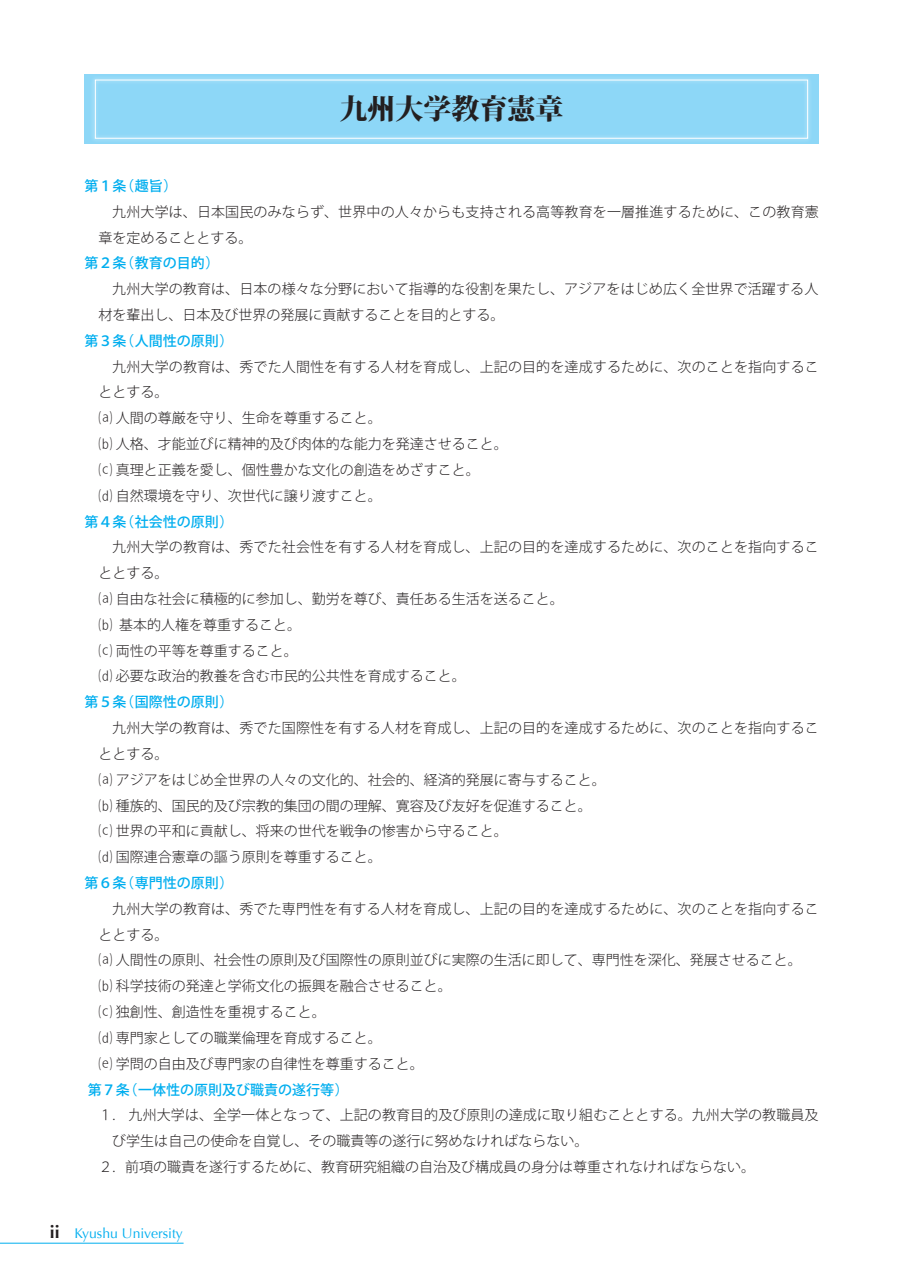
<style>
.page{position:relative;width:903px;height:1275px;background:#fff}
.page>*{position:absolute;margin:0;border:0;box-sizing:border-box;transform-origin:0 0}
.t1{font:800 28px "Koz Min Pro";color:#231f20}
.t2{font:300 14px/25.9px "Koz Go Pro";color:#231f20}
.t3{font:500 14px "Koz Go Pro";color:#00aeef}
.t4{font:14px "Optima";color:#00aeef}
.s1{font-weight:700;font-size:17.5px;color:#231f20}
</style>
<div class="page">
<hr style="left:0;top:1243px;width:184px;height:1px;background:#00aeef">
<div style="left:84px;top:74px;width:735px;height:70px;background:#8dd7f7"></div>
<div style="left:95px;top:80px;width:713px;height:59px;border:1px solid #fff"></div>
<h1 class="t1" style="left:339px;top:88px;width:226px">九州大学教育憲章</h1>
<p class="t3" style="left:84px;top:177px;width:95px">第１条（趣旨）</p>
<p class="t2" style="left:98px;top:199px;width:722px;text-indent:14px">九州大学は、日本国民のみならず、世界中の人々からも支持される高等教育を一層推進するために、この教育憲章を定めることとする。</p>
<p class="t3" style="left:84px;top:254px;width:137px">第２条（教育の目的）</p>
<p class="t2" style="left:98px;top:276px;width:721px;text-indent:14px">九州大学の教育は、日本の様々な分野において指導的な役割を果たし、アジアをはじめ広く全世界で活躍する人材を輩出し、日本及び世界の発展に貢献することを目的とする。</p>
<p class="t3" style="left:84px;top:332px;width:151px">第３条（人間性の原則）</p>
<p class="t2" style="left:98px;top:354px;width:722px;text-indent:14px">九州大学の教育は、秀でた人間性を有する人材を育成し、上記の目的を達成するために、次のことを指向することとする。<br>⒜ 人間の尊厳を守り、生命を尊重すること。<br>⒝ 人格、才能並びに精神的及び肉体的な能力を発達させること。<br>⒞ 真理と正義を愛し、個性豊かな文化の創造をめざすこと。<br>⒟ 自然環境を守り、次世代に譲り渡すこと。</p>
<p class="t3" style="left:84px;top:512px;width:151px">第４条（社会性の原則）</p>
<p class="t2" style="left:98px;top:534px;width:722px;text-indent:14px">九州大学の教育は、秀でた社会性を有する人材を育成し、上記の目的を達成するために、次のことを指向することとする。<br>⒜ 自由な社会に積極的に参加し、勤労を尊び、責任ある生活を送ること。<br>⒝ 基本的人権を尊重すること。<br>⒞ 両性の平等を尊重すること。<br>⒟ 必要な政治的教養を含む市民的公共性を育成すること。</p>
<p class="t3" style="left:84px;top:693px;width:151px">第５条（国際性の原則）</p>
<p class="t2" style="left:98px;top:715px;width:722px;text-indent:14px">九州大学の教育は、秀でた国際性を有する人材を育成し、上記の目的を達成するために、次のことを指向することとする。<br>⒜ アジアをはじめ全世界の人々の文化的、社会的、経済的発展に寄与すること。<br>⒝ 種族的、国民的及び宗教的集団の間の理解、寛容及び友好を促進すること。<br>⒞ 世界の平和に貢献し、将来の世代を戦争の惨害から守ること。<br>⒟ 国際連合憲章の謳う原則を尊重すること。</p>
<p class="t3" style="left:84px;top:874px;width:151px">第６条（専門性の原則）</p>
<p class="t2" style="left:98px;top:896px;width:722px;text-indent:14px">九州大学の教育は、秀でた専門性を有する人材を育成し、上記の目的を達成するために、次のことを指向することとする。<br>⒜ 人間性の原則、社会性の原則及び国際性の原則並びに実際の生活に即して、専門性を深化、発展させること。⒝ 科学技術の発達と学術文化の振興を融合させること。<br>⒞ 独創性、創造性を重視すること。<br>⒟ 専門家としての職業倫理を育成すること。<br>⒠ 学問の自由及び専門家の自律性を尊重すること。</p>
<p class="t3" style="left:88px;top:1080px;width:263px">第７条（一体性の原則及び職責の遂行等）</p>
<p class="t2" style="left:112px;top:1102px;width:708px;text-indent:-14px">１. 九州大学は、全学一体となって、上記の教育目的及び原則の達成に取り組むこととする。九州大学の教職員及び学生は自己の使命を自覚し、その職責等の遂行に努めなければならない。</p>
<p class="t2" style="left:98px;top:1154px;width:658px">２. 前項の職責を遂行するために、教育研究組織の自治及び構成員の身分は尊重されなければならない。</p>
<p class="t4" style="left:50px;top:1225px;width:135px"><span class="s1">ii</span> Kyushu University</p>
</div>
